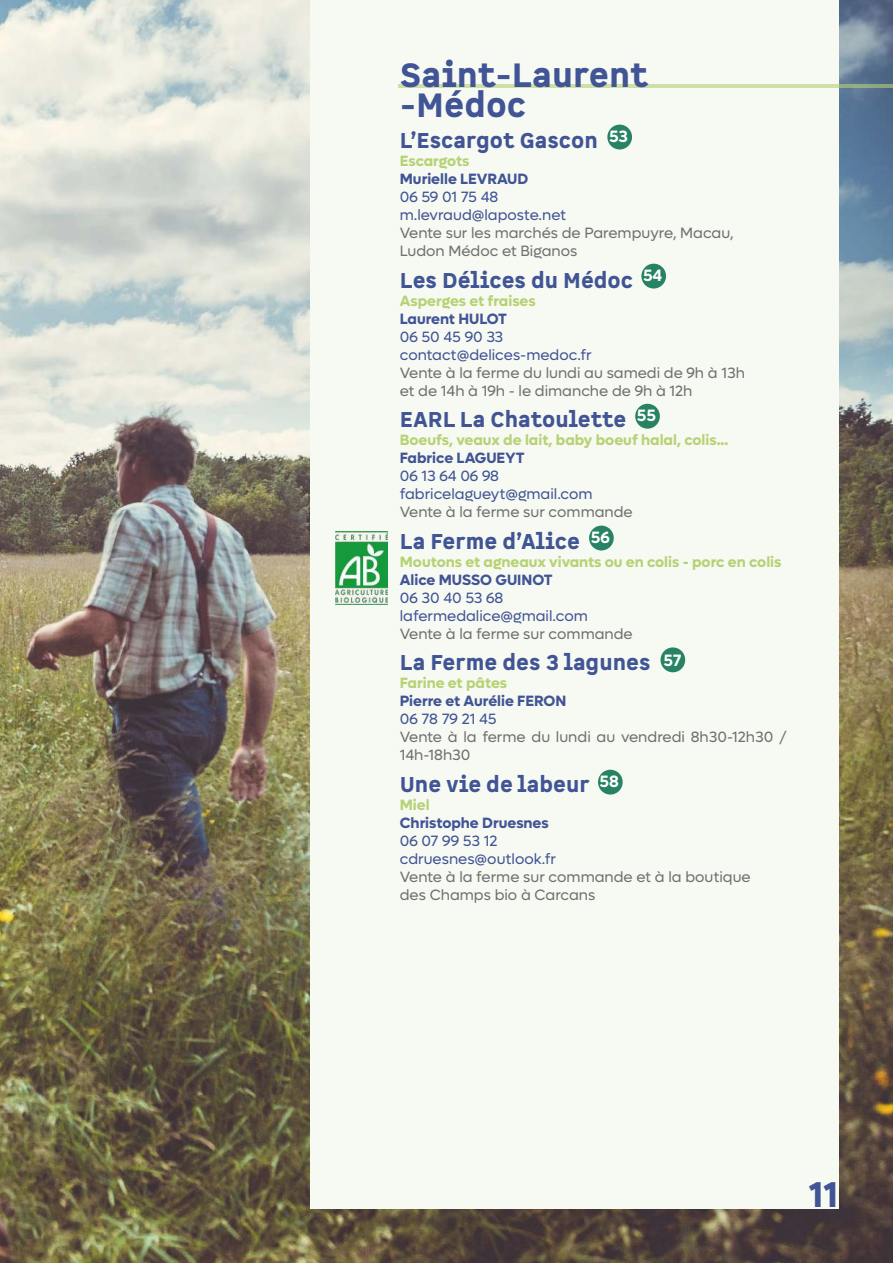
<style>
.page{position:relative;width:893px;height:1263px;background:#fff}
.page>*{position:absolute;margin:0;border:0;box-sizing:border-box;transform-origin:0 0}
.t1{font:700 36px "Lufga";color:#415495}
.t2{font:900 33px/30px "Spock Pro";color:#415495}
.t3{font:900 21px "Spock Pro";color:#415495}
.t4{font:600 16.5px "Lufga";color:#fff}
.t5{font:15px/18px "Lufga";color:#717070}
.t6{font:15px/18px "Lufga";color:#415495}
.t7{font:700 15px "Lufga";color:#b7d276}
.t8{font:700 15px "Lufga";color:#415495}
</style>
<div class="page">
<img style="left:0;top:0;width:893px;height:1263px">
<div style="left:310px;top:0;width:529px;height:1209px;background:#f7faf2"></div>
<hr style="left:398px;top:84px;width:495px;height:3px;background:#b4d076">
<div style="left:607px;top:125px;width:25px;height:24px;background:#288365;border-radius:50%"></div>
<div style="left:641px;top:264px;width:25px;height:24px;background:#288365;border-radius:50%"></div>
<div style="left:635px;top:404px;width:25px;height:25px;background:#288365;border-radius:50%"></div>
<div style="left:589px;top:526px;width:25px;height:24px;background:#288365;border-radius:50%"></div>
<div style="left:660px;top:647px;width:25px;height:25px;background:#288365;border-radius:50%"></div>
<div style="left:598px;top:770px;width:25px;height:24px;background:#288365;border-radius:50%"></div>
<img style="left:336px;top:531px;width:51px;height:73px">
<h2 class="t2" style="left:400px;top:62px;width:250px">Saint-Laurent -Médoc</h2>
<h3 class="t3" style="left:400px;top:127px;width:200px">L’Escargot Gascon</h3>
<p class="t7" style="left:400px;top:152px;width:71px">Escargots</p>
<p class="t8" style="left:400px;top:170px;width:130px">Murielle LEVRAUD</p>
<p class="t6" style="left:400px;top:188px;width:168px">06 59 01 75 48 m.levraud@laposte.net</p>
<p class="t5" style="left:400px;top:224px;width:335px">Vente sur les marchés de Parempuyre, Macau,<br>Ludon Médoc et Biganos</p>
<h3 class="t3" style="left:400px;top:267px;width:235px">Les Délices du Médoc</h3>
<p class="t7" style="left:400px;top:292px;width:137px">Asperges et fraises</p>
<p class="t8" style="left:400px;top:310px;width:109px">Laurent HULOT</p>
<p class="t6" style="left:400px;top:328px;width:194px">06 50 45 90 33 contact@delices-medoc.fr</p>
<p class="t5" style="left:400px;top:364px;width:347px">Vente à la ferme du lundi au samedi de 9h à 13h et de 14h à 19h - le dimanche de 9h à 12h</p>
<h3 class="t3" style="left:400px;top:406px;width:228px">EARL La Chatoulette</h3>
<p class="t7" style="left:400px;top:431px;width:330px">Boeufs, veaux de lait, baby boeuf halal, colis...</p>
<p class="t8" style="left:400px;top:449px;width:126px">Fabrice LAGUEYT</p>
<p class="t6" style="left:400px;top:467px;width:194px">06 13 64 06 98 fabricelagueyt@gmail.com</p>
<p class="t5" style="left:400px;top:503px;width:234px">Vente à la ferme sur commande</p>
<h3 class="t3" style="left:400px;top:528px;width:182px">La Ferme d’Alice</h3>
<p class="t7" style="left:400px;top:553px;width:383px">Moutons et agneaux vivants ou en colis - porc en colis</p>
<p class="t8" style="left:400px;top:571px;width:154px">Alice MUSSO GUINOT</p>
<p class="t6" style="left:400px;top:589px;width:190px">06 30 40 53 68 lafermedalice@gmail.com</p>
<p class="t5" style="left:400px;top:625px;width:234px">Vente à la ferme sur commande</p>
<h3 class="t3" style="left:400px;top:649px;width:252px">La Ferme des 3 lagunes</h3>
<p class="t7" style="left:400px;top:674px;width:109px">Farine et pâtes</p>
<p class="t8" style="left:400px;top:692px;width:168px">Pierre et Aurélie FERON</p>
<p class="t6" style="left:400px;top:710px;width:98px">06 78 79 21 45</p>
<p class="t5" style="left:400px;top:728px;width:388px">Vente à la ferme du lundi au vendredi 8h30-12h30 /<br>14h-18h30</p>
<h3 class="t3" style="left:400px;top:771px;width:191px">Une vie de labeur</h3>
<p class="t7" style="left:400px;top:796px;width:31px">Miel</p>
<p class="t8" style="left:400px;top:814px;width:150px">Christophe Druesnes</p>
<p class="t6" style="left:400px;top:832px;width:158px">06 07 99 53 12 cdruesnes@outlook.fr</p>
<p class="t5" style="left:400px;top:868px;width:352px">Vente à la ferme sur commande et à la boutique des Champs bio à Carcans</p>
<p class="t4" style="left:609px;top:127px;width:20px">53</p>
<p class="t4" style="left:643px;top:266px;width:21px">54</p>
<p class="t4" style="left:637px;top:406px;width:21px">55</p>
<p class="t4" style="left:591px;top:528px;width:20px">56</p>
<p class="t4" style="left:664px;top:651px;width:19px">57</p>
<p class="t4" style="left:600px;top:772px;width:21px">58</p>
<h1 class="t1" style="left:809px;top:1173px;width:30px">11</h1>
</div>
